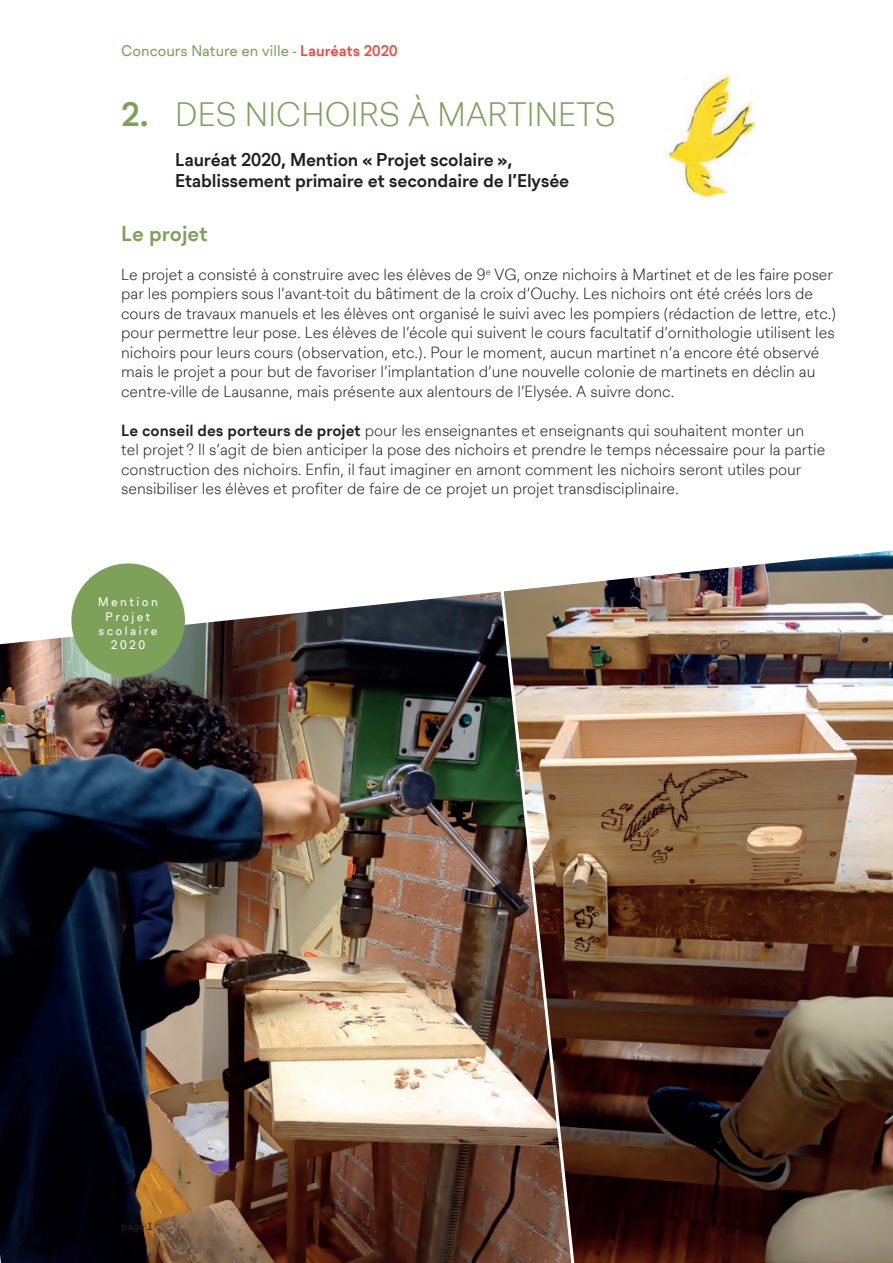
<style>
.page{position:relative;width:893px;height:1263px;background:#fff}
.page>*{position:absolute;margin:0;border:0;box-sizing:border-box;transform-origin:0 0}
.t1{font:300 33px "Lausanne";letter-spacing:.005em;color:#7ea159}
.t2{font:700 21px "Lausanne";color:#7ea159}
.t3{font:700 18px/20.2px "Lausanne";letter-spacing:-.01em;color:#231f20}
.t4{font:300 15.75px/19.5px "Lausanne";color:#231f20}
.t5{font:15px "Lausanne";color:#7ea159}
.t6{font:12px/14.4px "Lausanne";letter-spacing:.2em;color:#fff;text-align:center}
.t7{font:10.5px "Lausanne";color:#231f20}
.s1{font-weight:700;color:#ec4c3d}
.s2{font-weight:700}
</style>
<div class="page">
<img style="left:0;top:591px;width:499px;height:672px">
<img style="left:499px;top:550px;width:394px;height:713px">
<div style="left:71px;top:563px;width:114px;height:114px;background:#7ea159;border-radius:50%"></div>
<img style="left:665px;top:74px;width:93px;height:124px">
<p class="t5" style="left:121px;top:40px;width:278px">Concours Nature en ville - <span class="s1">Lauréats 2020</span></p>
<h1 class="t1" style="left:121px;top:90px;width:496px"><span class="s2">2.</span> DES NICHOIRS À MARTINETS</h1>
<p class="t3" style="left:175px;top:151px;width:396px">Lauréat 2020, Mention « Projet scolaire »,<br>Etablissement primaire et secondaire de l’Elysée</p>
<h2 class="t2" style="left:121px;top:218px;width:88px">Le projet</h2>
<p class="t4" style="left:121px;top:265px;width:716px">Le projet a consisté à construire avec les élèves de 9<sup>e</sup> VG, onze nichoirs à Martinet et de les faire poser par les pompiers sous l’avant-toit du bâtiment de la croix d’Ouchy. Les nichoirs ont été créés lors de cours de travaux manuels et les élèves ont organisé le suivi avec les pompiers (rédaction de lettre, etc.) pour permettre leur pose. Les élèves de l’école qui suivent le cours facultatif d’ornithologie utilisent les nichoirs pour leurs cours (observation, etc.). Pour le moment, aucun martinet n’a encore été observé mais le projet a pour but de favoriser l’implantation d’une nouvelle colonie de martinets en déclin au centre-ville de Lausanne, mais présente aux alentours de l’Elysée. A suivre donc.</p>
<p class="t4" style="left:121px;top:421px;width:706px"><span class="s2">Le conseil des porteurs de projet</span> pour les enseignantes et enseignants qui souhaitent monter un tel projet ? Il s’agit de bien anticiper la pose des nichoirs et prendre le temps nécessaire pour la partie construction des nichoirs. Enfin, il faut imaginer en amont comment les nichoirs seront utiles pour sensibiliser les élèves et profiter de faire de ce projet un projet transdisciplinaire.</p>
<p class="t6" style="left:98px;top:595px;width:61px">Mention<br>Projet scolaire<br>2020</p>
<p class="t7" style="left:121px;top:1219px;width:33px">page 1</p>
</div>
